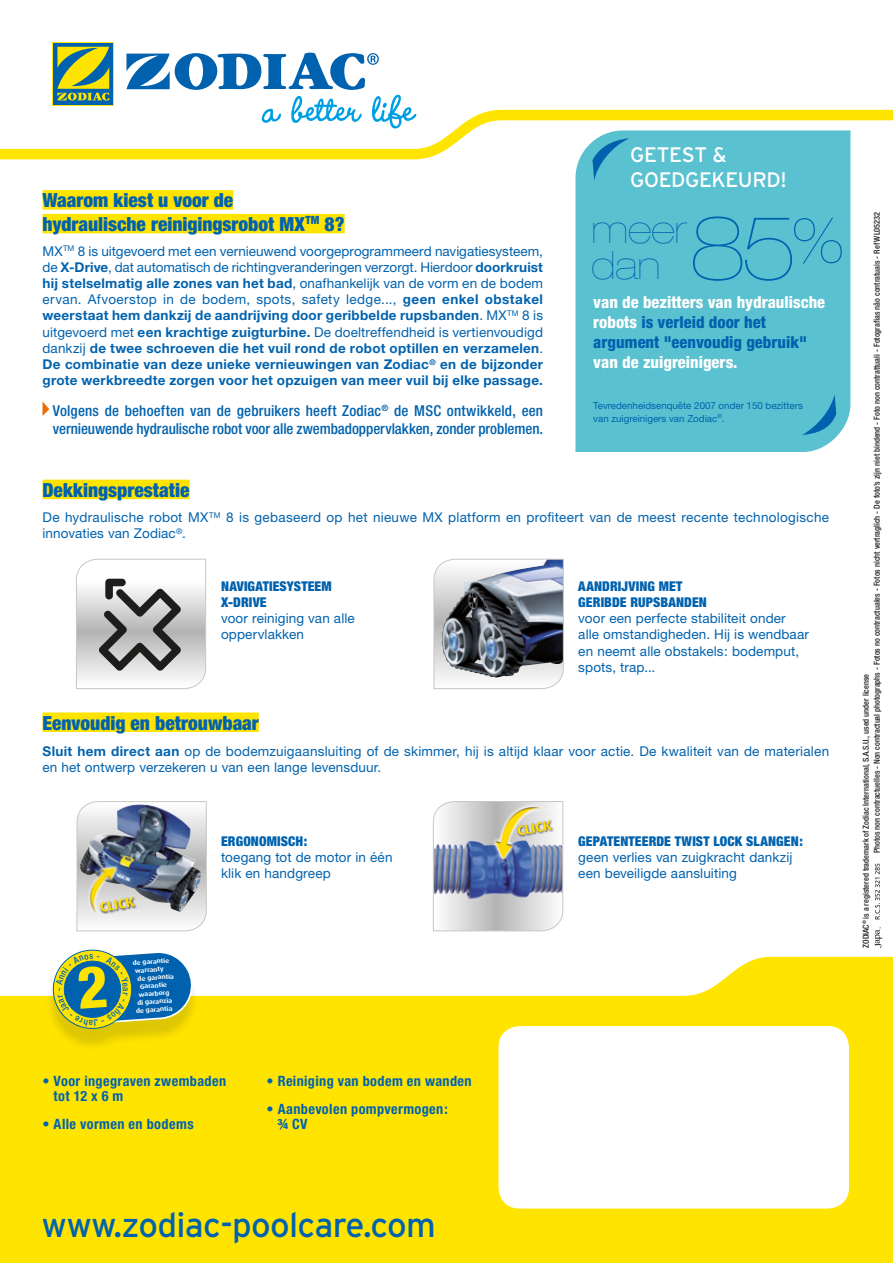
<style>
.page{position:relative;width:893px;height:1263px;background:#fff}
.page>*{position:absolute;margin:0;border:0;box-sizing:border-box;transform-origin:0 0}
.t1{font:900 expanded 87.3px "Helvetica Neue";color:#0062ae}
.t2{font:900 expanded 39px "Helvetica Neue";color:#0062ae}
.t3{font:34.5px "Interstate";letter-spacing:-.02em;color:#0062ae}
.t4{font:21px/25.2px "Interstate";letter-spacing:-.015em;color:#fff}
.t5{font:900 condensed 19.5px/23.7px "Helvetica Neue";color:#0062ae}
.t6{font:800 condensed 16.5px/19.8px "Helvetica Neue";color:#0062ae}
.t7{font:800 condensed 16.5px "Helvetica Neue";color:#fff}
.t8{font:500 condensed 15px/18px "Helvetica Neue";color:#0062ae}
.t9{font:700 condensed 14.25px/15px "Helvetica Neue";letter-spacing:.03em;color:#0062ae}
.t10{font:700 13.5px/16.2px "Helvetica Neue";letter-spacing:.02em;color:#0062ae;text-align:justify}
.t11{font:13.5px/16.2px "Helvetica Neue";letter-spacing:.01em;color:#0062ae}
.t12{font:900 condensed 13.5px/16.2px "Helvetica Neue";letter-spacing:.02em;color:#0062ae}
.t13{font:9.75px/12.8px "Helvetica Neue";color:#0062ae}
.t14{font:500 condensed 9.15px "Helvetica Neue";color:#0062ae}
.t15{font:500 condensed 8.25px "Helvetica Neue";color:#1d1d1b}
.t16{font:700 6.3px "Dax Wide";color:#fff}
.s1{font-weight:400}
.s2{color:#fff}
.s3{font-weight:700}
</style>
<div class="page">
<svg style="left:0;top:957px;width:893px;height:306px;background:#ffe71d"></svg>
<div style="left:498px;top:1026px;width:351px;height:182px;background:#fff;border-radius:21px"></div>
<svg style="left:0;top:42px;width:893px;height:123px"></svg>
<svg style="left:53px;top:42px;width:61px;height:63px"></svg>
<div style="left:53px;top:43px;width:60px;height:61px;background:#0062ae"></div>
<svg style="left:57px;top:47px;width:52px;height:54px"></svg>
<svg style="left:126px;top:53px;width:292px;height:76px"></svg>
<div style="left:575px;top:130px;width:275px;height:322px;background:#5ac1d0"></div>
<svg style="left:592px;top:138px;width:38px;height:42px;background:#48adc9"></svg>
<svg style="left:802px;top:395px;width:34px;height:40px"></svg>
<div style="left:43px;top:190px;width:190px;height:20px;background:#ffe400"></div>
<div style="left:43px;top:214px;width:302px;height:19px;background:#ffe400"></div>
<svg style="left:43px;top:402px;width:6px;height:14px"></svg>
<div style="left:45px;top:956px;width:155px;height:95px;background:#1d1d1b;opacity:.15"></div>
<div style="left:43px;top:712px;width:216px;height:20px;background:#ffe400"></div>
<div style="left:43px;top:480px;width:147px;height:19px;background:#ffe400"></div>
<svg style="left:874px;top:927px;width:8px;height:21px"></svg>
<svg style="left:875px;top:864px;width:5px;height:55px"></svg>
<svg style="left:76px;top:559px;width:130px;height:130px"></svg>
<svg style="left:433px;top:559px;width:131px;height:130px"></svg>
<svg style="left:433px;top:801px;width:130px;height:130px;background:#abb1bd"></svg>
<img style="left:76px;top:801px;width:131px;height:130px">
<svg style="left:52px;top:949px;width:141px;height:81px;background:#6a9a80"></svg>
<h3 class="t4" style="left:630px;top:142px;width:158px">Getest &amp; goedgekeurd!</h3>
<h3 class="t5" style="left:43px;top:188px;width:304px">WAAROM KIEST U VOOR DE<br>HYDRAULISCHE REINIGINGSROBOT MX<sup>TM</sup> 8?</h3>
<p class="t10" style="left:43px;top:242px;width:502px"><span class="s1">MX</span><sup>TM</sup> <span class="s1">8 is uitgevoerd met een vernieuwend voorgeprogrammeerd navigatiesysteem, de</span> X-Drive<span class="s1">, dat automatisch de richtingveranderingen verzorgt. Hierdoor</span> doorkruist hij stelselmatig alle zones van het bad<span class="s1">, onafhankelijk van de vorm en de bodem ervan. Afvoerstop in de bodem, spots, safety ledge...,</span> geen enkel obstakel weerstaat hem dankzij de aandrijving door geribbelde rupsbanden<span class="s1">. MX</span><sup>TM</sup> <span class="s1">8 is uitgevoerd met</span> een krachtige zuigturbine. <span class="s1">De doeltreffendheid is vertienvoudigd dankzij</span> de twee schroeven die het vuil rond de robot optillen en verzamelen<span class="s1">.<br></span>De combinatie van deze unieke vernieuwingen van Zodiac<sup>®</sup> en de bijzonder grote werkbreedte zorgen voor het opzuigen van meer vuil bij elke passage.</p>
<p class="t8" style="left:53px;top:401px;width:492px">Volgens de behoeften van de gebruikers heeft Zodiac<sup>®</sup> de MSC ontwikkeld, een vernieuwende hydraulische robot voor alle zwembadoppervlakken, zonder problemen.</p>
<p class="t13" style="left:593px;top:399px;width:211px">Tevredenheidsenquête 2007 onder 150 bezitters van zuigreinigers van Zodiac<sup>®</sup>.</p>
<h2 class="t2" style="left:592px;top:206px;width:97px">meer</h2>
<h1 class="t1" style="left:689px;top:198px;width:157px">85<sup>%</sup></h1>
<h2 class="t2" style="left:592px;top:243px;width:70px">dan</h2>
<p class="t6" style="left:593px;top:292px;width:233px"><span class="s2">van de bezitters van hydraulische robots</span> is verleid door het argument "eenvoudig gebruik"</p>
<p class="t7" style="left:593px;top:352px;width:146px">van de zuigreinigers.</p>
<h3 class="t5" style="left:43px;top:478px;width:149px">DEKKINGSPRESTATIE</h3>
<p class="t11" style="left:43px;top:509px;width:788px">De hydraulische robot MX<sup>TM</sup> 8 is gebaseerd op het nieuwe MX platform en profiteert van de meest recente technologische innovaties van Zodiac<sup>®</sup>.</p>
<p class="t12" style="left:221px;top:578px;width:111px">NAVIGATIESYSTEEM<br>X-DRIVE</p>
<p class="t11" style="left:221px;top:610px;width:135px">voor reiniging van alle oppervlakken</p>
<h3 class="t5" style="left:43px;top:710px;width:218px">EENVOUDIG EN BETROUWBAAR</h3>
<p class="t12" style="left:578px;top:578px;width:129px">AAND RIJVING MET<br>GERIBDE RUPSBANDEN</p>
<p class="t11" style="left:578px;top:610px;width:232px">voor een perfecte stabiliteit onder alle omstandigheden. Hij is wendbaar en neemt alle obstakels: bodemput, spots, trap...</p>
<p class="t11" style="left:43px;top:743px;width:788px"><span class="s3">Sluit hem direct aan</span> op de bodemzuigaansluiting of de skimmer, hij is altijd klaar voor actie. De kwaliteit van de materialen en het ontwerp verzekeren u van een lange levensduur.</p>
<p class="t16" style="left:132px;top:959px;width:38px;rotate:-4deg">de garantie</p>
<p class="t16" style="left:135px;top:967px;width:30px;rotate:-4deg">warranty</p>
<p class="t16" style="left:137px;top:975px;width:38px;rotate:-4deg">de garantía</p>
<p class="t16" style="left:140px;top:983px;width:29px;rotate:-4deg">Garantie</p>
<p class="t16" style="left:138px;top:991px;width:32px;rotate:-4deg">waarborg</p>
<p class="t16" style="left:137px;top:999px;width:37px;rotate:-4deg">di garanzia</p>
<p class="t16" style="left:136px;top:1007px;width:38px;rotate:-4deg">de garantia</p>
<p class="t14" style="left:132px;top:987px;width:6px;rotate:90deg">a</p>
<p class="t12" style="left:221px;top:833px;width:88px">ERGONOMISCH:</p>
<p class="t11" style="left:221px;top:849px;width:173px">toegang tot de motor in één klik en handgreep</p>
<p class="t12" style="left:578px;top:833px;width:226px">GEPATENTEERDE TWIST LOCK SLANGEN:</p>
<p class="t11" style="left:578px;top:849px;width:216px">geen verlies van zuigkracht dankzij een beveiligde aansluiting</p>
<p class="t15" style="left:872px;top:853px;width:643px;rotate:-90deg">Photos non contractuelles - Non contractual photographs - Fotos no contractuales - Fotos nicht vertraglich - De foto’s zijn niet bindend - Foto non contrattuali - Fotografias não contratuais - Ref WL05232</p>
<p class="t15" style="left:861px;top:948px;width:275px;rotate:-90deg">ZODIAC<sup>®</sup> is a registered trademark of Zodiac International, S.A.S.U., used under license</p>
<p class="t9" style="left:54px;top:1073px;width:174px;text-indent:-11px">• Voor ingegraven zwembaden tot 12 x 6 m</p>
<p class="t9" style="left:43px;top:1116px;width:153px">• Alle vormen en bodems</p>
<p class="t9" style="left:267px;top:1073px;width:207px">• Reiniging van bodem en wanden</p>
<p class="t9" style="left:278px;top:1101px;width:172px;text-indent:-11px">• Aanbevolen pompvermogen: ¾ CV</p>
<h3 class="t3" style="left:41px;top:1206px;width:396px">www.zodiac-poolcare.com</h3>
</div>
